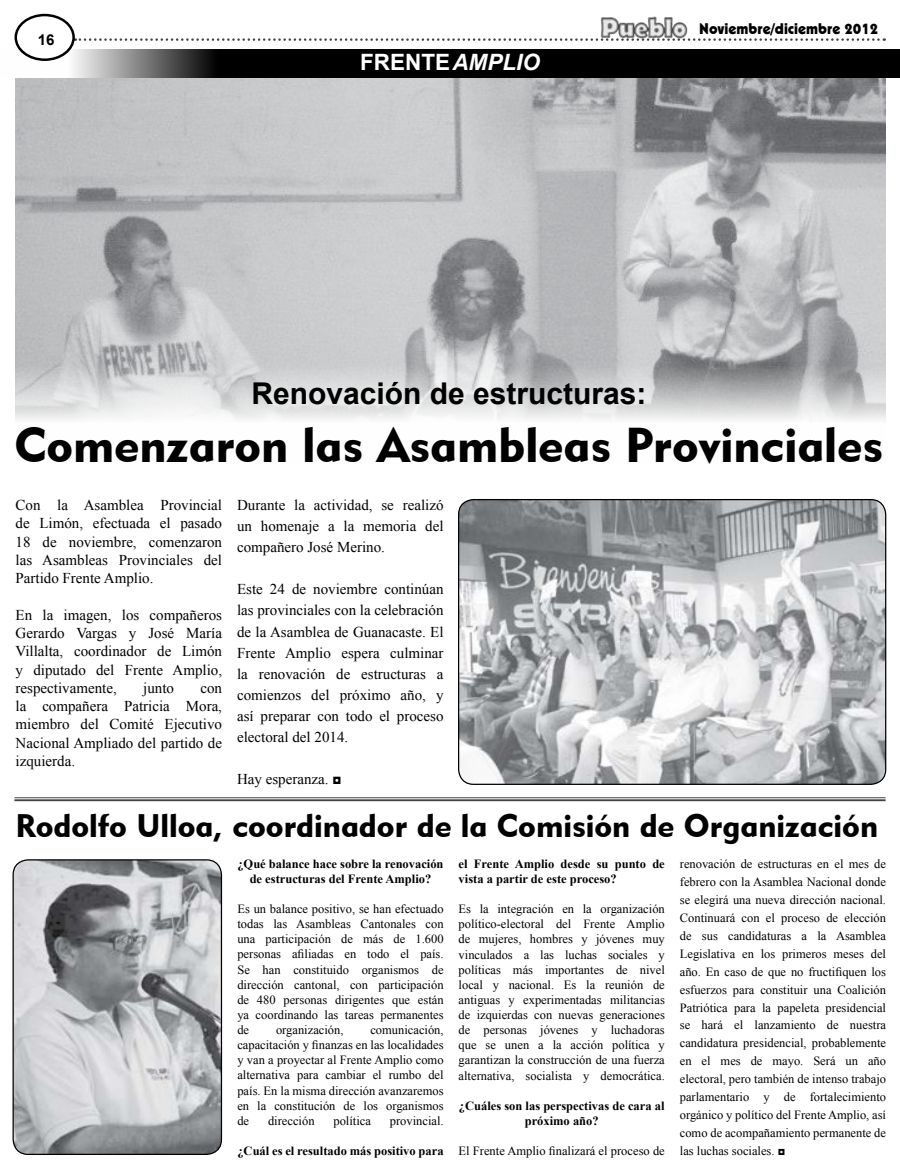
<style>
.page{position:relative;width:900px;height:1170px;background:#fff}
.page>*{position:absolute;margin:0;border:0;box-sizing:border-box;transform-origin:0 0}
.t1{font:48.75px "Geometric 415 BT Black A";color:#000}
.t2{font:32.5px "Geometric 415 BT Black A";color:#000}
.t3{font:700 30px "Arial";color:#000}
.t4{font:700 22.5px "Arial";color:#fff}
.t5{font:15px/18.2px "Times New Roman";color:#000;text-align:justify}
.t6{font:15px "Geometric 231 BT Heavy C";color:#000}
.t7{font:700 15px "Arial";color:#000}
.t8{font:12.5px/15.1px "Times New Roman";color:#000;text-align:justify}
.t9{font:700 12.5px/15.1px "Times New Roman";color:#000;text-align:center}
.s1{font-style:italic}
</style>
<div class="page">
<svg style="left:75px;top:38px;width:810px;height:3px"></svg>
<img style="left:601px;top:16px;width:90px;height:25px">
<div style="left:15px;top:14px;width:60px;height:47px;border:2px solid #000;border-radius:50%"></div>
<img style="left:16px;top:78px;width:869px;height:342px">
<svg style="left:18px;top:49px;width:881px;height:29px;background:#222"></svg>
<svg style="left:899px;top:49px;width:1px;height:29px"></svg>
<img style="left:13px;top:861px;width:208px;height:293px">
<div style="left:13px;top:859px;width:209px;height:296px;border:1px solid #000;border-radius:15px"></div>
<hr style="left:14px;top:797px;width:872px;height:1px;background:#000">
<hr style="left:14px;top:799px;width:872px;height:2px;background:#000">
<img style="left:459px;top:500px;width:427px;height:284px">
<div style="left:458px;top:499px;width:428px;height:286px;border:1px solid #000;border-radius:15px"></div>
<p class="t7" style="left:38px;top:30px;width:18px">16</p>
<h3 class="t4" style="left:360px;top:47px;width:181px">FRENTE <span class="s1">AMPLIO</span></h3>
<p class="t6" style="left:699px;top:19px;width:181px">Noviembre/diciembre 2012</p>
<h3 class="t3" style="left:251px;top:373px;width:397px">Renovación de estructuras:</h3>
<h1 class="t1" style="left:15px;top:415px;width:870px">Comenzaron las Asambleas Provinciales</h1>
<p class="t5" style="left:16px;top:496px;width:208px">Con la Asamblea Provincial de Limón, efectuada el pasado 18 de noviembre, comenzaron las Asambleas Provinciales del Partido Frente Amplio.</p>
<p class="t5" style="left:16px;top:605px;width:208px">En la imagen, los compañeros Gerardo Vargas y José María Villalta, coordinador de Limón y diputado del Frente Amplio, respectivamente,</p>
<p class="t5" style="left:143px;top:678px;width:32px">junto</p>
<p class="t5" style="left:16px;top:678px;width:208px;text-indent:185px">con la compañera Patricia Mora, miembro del Comité Ejecutivo Nacional Ampliado del partido de izquierda.</p>
<p class="t5" style="left:237px;top:494px;width:208px;line-height:21.1px">Durante la actividad, se realizó un homenaje a la memoria del compañero José Merino.</p>
<p class="t5" style="left:237px;top:579px;width:208px;line-height:21.1px">Este 24 de noviembre continúan las provinciales con la celebración de la Asamblea de Guanacaste. El Frente Amplio espera culminar la renovación de estructuras a comienzos del próximo año, y así preparar con todo el proceso electoral del 2014.</p>
<p class="t5" style="left:237px;top:770px;width:106px">Hay esperanza. ◘</p>
<h2 class="t2" style="left:16px;top:806px;width:864px">Rodolfo Ulloa, coordinador de la Comisión de Organización</h2>
<p class="t9" style="left:237px;top:856px;width:208px">¿Qué balance hace sobre la renovación de estructuras del Frente Amplio?</p>
<p class="t8" style="left:237px;top:901px;width:208px">Es un balance positivo, se han efectuado todas las Asambleas Cantonales con una participación de más de 1.600 personas afiliadas en todo el país.<br>Se han constituido organismos de dirección cantonal, con participación de 480 personas dirigentes que están ya coordinando las tareas permanentes de</p>
<p class="t8" style="left:237px;top:1022px;width:208px;text-indent:133px">comunicación, capacitación y finanzas en las localidades y van a proyectar al Frente Amplio como alternativa para cambiar el rumbo del país. En la misma dirección avanzaremos en la constitución de los organismos de</p>
<p class="t8" style="left:276px;top:1022px;width:69px">organización,</p>
<p class="t8" style="left:268px;top:1113px;width:48px">dirección</p>
<p class="t8" style="left:333px;top:1113px;width:39px">política</p>
<p class="t8" style="left:390px;top:1113px;width:55px">provincial.</p>
<p class="t9" style="left:237px;top:1143px;width:208px">¿Cuál es el resultado más positivo para</p>
<p class="t9" style="left:459px;top:856px;width:208px;text-align:left">el Frente Amplio desde su punto de vista a partir de este proceso?</p>
<p class="t8" style="left:459px;top:901px;width:208px">Es la integración en la organización político-electoral del Frente Amplio de mujeres, hombres y jóvenes muy vinculados a las luchas sociales y políticas más importantes de nivel local y nacional. Es la reunión de antiguas y experimentadas militancias de izquierdas con nuevas generaciones de personas jóvenes y luchadoras que se unen a la acción política y garantizan la construcción de una fuerza alternativa, socialista y democrática.</p>
<p class="t9" style="left:459px;top:1098px;width:207px">¿Cuáles son las perspectivas de cara al próximo año?</p>
<p class="t8" style="left:459px;top:1143px;width:208px">El Frente Amplio finalizará el proceso de</p>
<p class="t8" style="left:680px;top:855px;width:208px;line-height:17.9px">renovación de estructuras en el mes de febrero con la Asamblea Nacional donde se elegirá una nueva dirección nacional.<br>Continuará con el proceso de elección de sus candidaturas a la Asamblea Legislativa en los primeros meses del año. En caso de que no fructifiquen los esfuerzos para constituir una Coalición Patriótica para la papeleta presidencial se hará el lanzamiento de nuestra candidatura presidencial, probablemente en el mes de mayo. Será un año electoral, pero también de intenso trabajo parlamentario y de fortalecimiento orgánico y político del Frente Amplio, así como de acompañamiento permanente de las luchas sociales. ◘</p>
</div>
